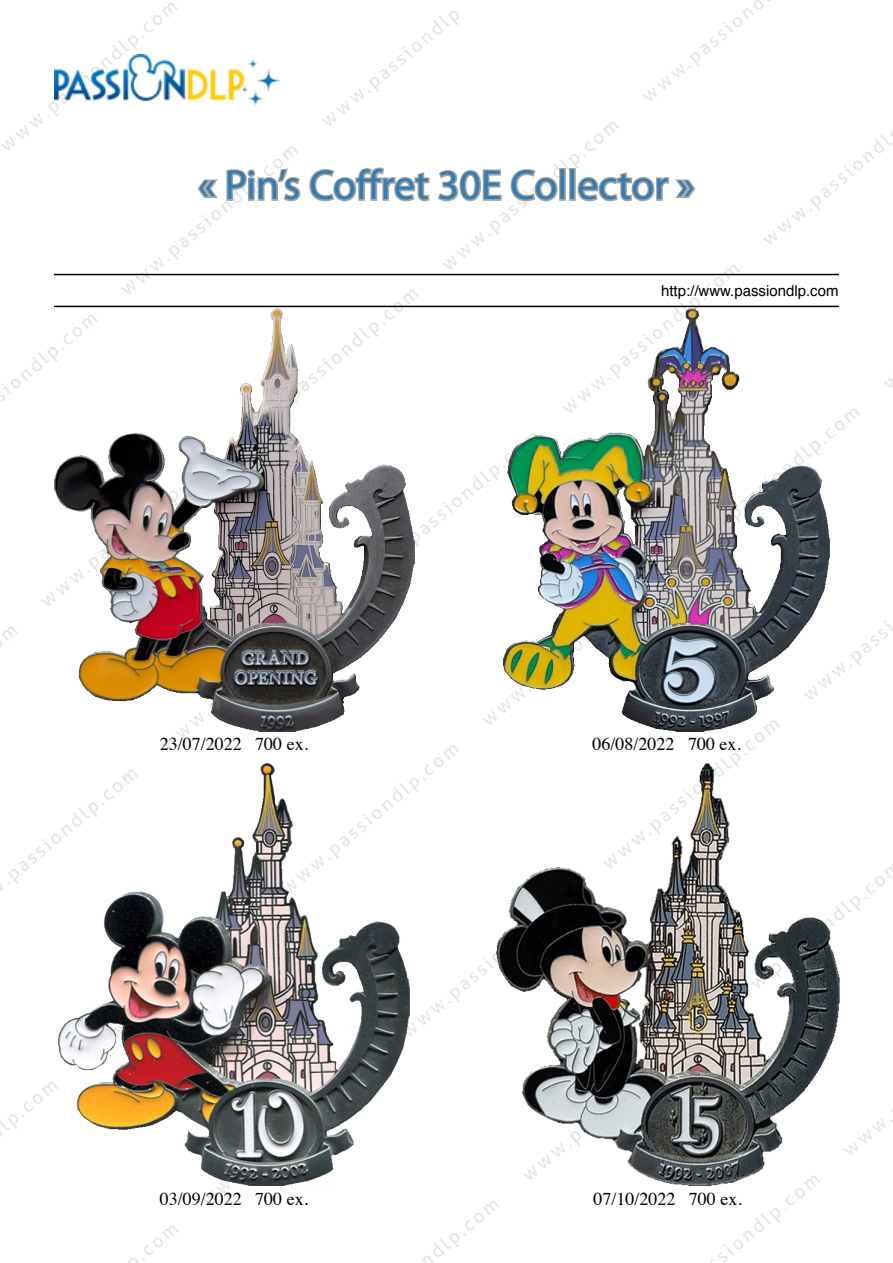
<style>
.page{position:relative;width:893px;height:1263px;background:#fff}
.page>*{position:absolute;margin:0;border:0;box-sizing:border-box;transform-origin:0 0}
.t1{font:42px "Myriad Pro";color:#337bb3}
.t2{font:18px "Times";color:#000}
.t3{font:15px "Helvetica";color:#000}
</style>
<div class="page">
<img style="left:0;top:0;width:893px;height:1263px">
<hr style="left:54px;top:274px;width:785px;height:1px;background:#000">
<hr style="left:54px;top:306px;width:785px;height:1px;background:#000">
<svg style="left:196px;top:167px;width:106px;height:36px"></svg>
<svg style="left:308px;top:166px;width:195px;height:37px"></svg>
<svg style="left:509px;top:168px;width:50px;height:35px"></svg>
<div style="left:559px;top:168px;width:7px;height:33px;border:3px solid #a0a2a3"></div>
<div style="left:569px;top:168px;width:7px;height:33px;border:3px solid #a0a2a3"></div>
<svg style="left:576px;top:170px;width:121px;height:33px"></svg>
<img style="left:54px;top:54px;width:225px;height:53px">
<img style="left:54px;top:309px;width:360px;height:422px">
<img style="left:58px;top:763px;width:352px;height:423px">
<img style="left:496px;top:763px;width:343px;height:423px">
<img style="left:504px;top:309px;width:326px;height:422px">
<h1 class="t1" style="left:198px;top:159px;width:498px">« Pin’s Coffret 30E Collector »</h1>
<p class="t3" style="left:661px;top:279px;width:179px">http://www.passiondlp.com</p>
<p class="t2" style="left:160px;top:727px;width:150px">23/07/2022 700 ex.</p>
<p class="t2" style="left:592px;top:727px;width:150px">06/08/2022 700 ex.</p>
<p class="t2" style="left:160px;top:1182px;width:150px">03/09/2022 700 ex.</p>
<p class="t2" style="left:593px;top:1182px;width:150px">07/10/2022 700 ex.</p>
</div>
